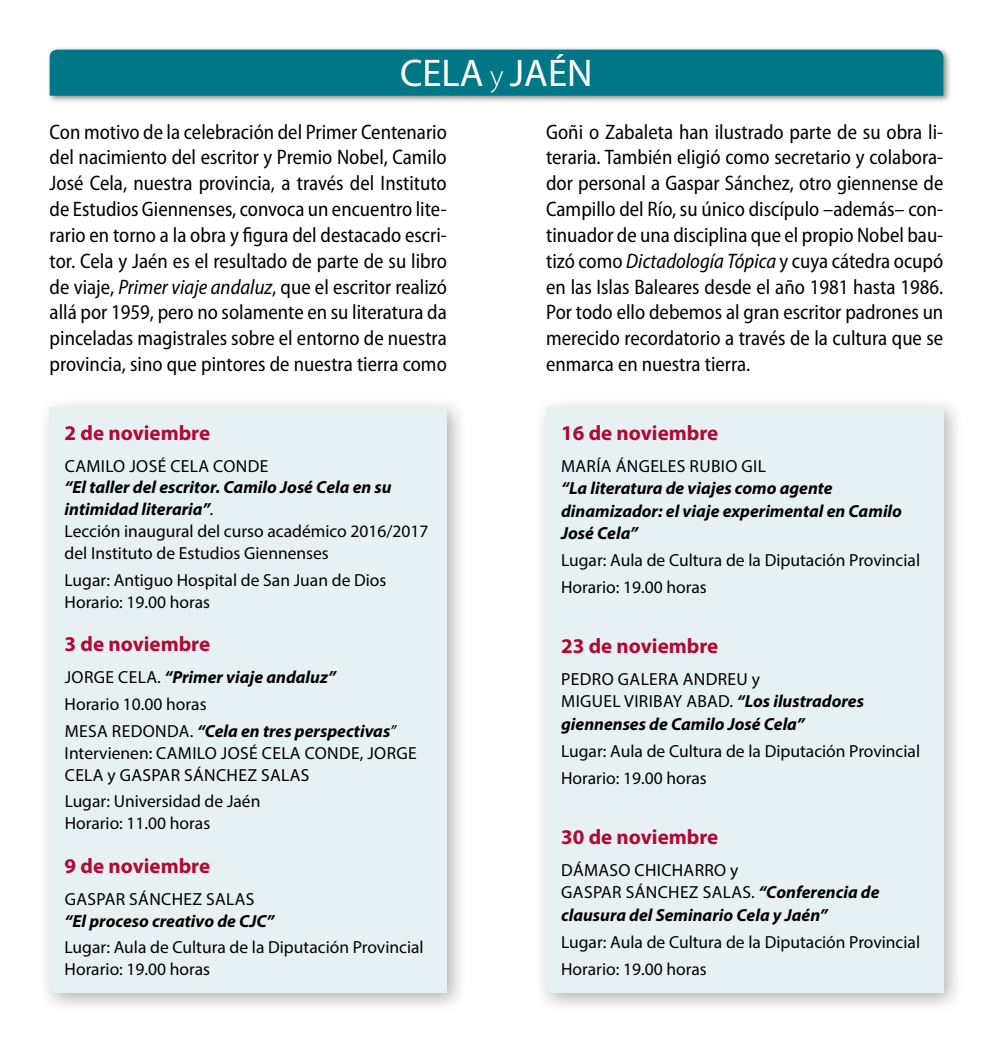
<style>
.page{position:relative;width:993px;height:1042px;background:#fff}
.page>*{position:absolute;margin:0;border:0;box-sizing:border-box;transform-origin:0 0}
.t1{font:38.68px "Myriad Pro";color:#fff}
.t2{font:semi-condensed 21px/25.9px "Myriad Pro";color:#000;text-align:justify}
.t3{font:700 21px "Myriad Pro";color:#b10933}
.t4{font:17.5px/21.9px "Myriad Pro";color:#000}
.t5{font:italic 700 17.5px/22.2px "Myriad Pro";color:#000}
.t6{font:17.5px/21.9px "Myriad Pro";letter-spacing:.02em;color:#000}
.s1{font-weight:300;font-size:30.62px}
.s2{font-style:italic}
.s3{font-weight:700;font-style:italic}
.s4{font-weight:400;font-style:normal}
.s5{font-weight:400}
</style>
<div class="page">
<div style="left:38px;top:395px;width:430px;height:619px;background:#000;opacity:.3"></div>
<div style="left:50px;top:407px;width:396px;height:585px;background:#e7f0f3"></div>
<div style="left:534px;top:395px;width:431px;height:619px;background:#000;opacity:.3"></div>
<div style="left:546px;top:407px;width:397px;height:585px;background:#e7f0f3"></div>
<div style="left:46px;top:46px;width:905px;height:58px;background:#000;opacity:.45"></div>
<div style="left:50px;top:50px;width:893px;height:46px;background:#007787"></div>
<h1 class="t1" style="left:400px;top:49px;width:194px">CELA <span class="s1">y</span> JAÉN</h1>
<p class="t2" style="left:50px;top:118px;width:398px">Con motivo de la celebración del Primer Centenario del nacimiento del escritor y Premio Nobel, Camilo José Cela, nuestra provincia, a través del Instituto de Estudios Giennenses, convoca un encuentro lite&shy;rario en torno a la obra y figura del destacado escri&shy;tor. Cela y Jaén es el resultado de parte de su libro de viaje, <span class="s2">Primer viaje andaluz</span>, que el escritor realizó allá por 1959, pero no solamente en su literatura da pinceladas magistrales sobre el entorno de nuestra provincia, sino que pintores de nuestra tierra como</p>
<p class="t2" style="left:546px;top:118px;width:398px">Goñi o Zabaleta han ilustrado parte de su obra li&shy;teraria. También eligió como secretario y colabora&shy;dor personal a Gaspar Sánchez, otro giennense de Campillo del Río, su único discípulo –además– con&shy;tinuador de una disciplina que el propio Nobel bau&shy;tizó como <span class="s2">Dictadología Tópica</span> y cuya cátedra ocupó en las Islas Baleares desde el año 1981 hasta 1986.<br>Por todo ello debemos al gran escritor padrones un merecido recordatorio a través de la cultura que se enmarca en nuestra tierra.</p>
<p class="t3" style="left:65px;top:419px;width:147px">2 de noviembre</p>
<p class="t6" style="left:65px;top:454px;width:205px">CAMILO JOSÉ CELA CONDE</p>
<p class="t4" style="left:65px;top:476px;width:365px"><span class="s3">“El taller del escritor. Camilo José Cela en su intimidad literaria”</span><span class="s2">.<br></span>Lección inaugural del curso académico 2016/2017 del Instituto de Estudios Giennenses</p>
<p class="t4" style="left:65px;top:569px;width:323px">Lugar: Antiguo Hospital de San Juan de Dios<br>Horario: 19.00 horas</p>
<p class="t3" style="left:65px;top:630px;width:147px">3 de noviembre</p>
<p class="t5" style="left:65px;top:663px;width:333px;line-height:26.8px"><span class="s4">JORGE CELA.</span> “Primer viaje andaluz”<br><span class="s4">Horario 10.00 horas<br>MESA REDONDA.</span> “Cela en tres perspectivas<span class="s5">”</span></p>
<p class="t6" style="left:65px;top:741px;width:353px">Intervienen: CAMILO JOSÉ CELA CONDE, JORGE<br>CELA y GASPAR SÁNCHEZ SALAS</p>
<p class="t4" style="left:65px;top:790px;width:197px">Lugar: Universidad de Jaén<br>Horario: 11.00 horas</p>
<p class="t3" style="left:65px;top:852px;width:147px">9 de noviembre</p>
<p class="t6" style="left:65px;top:887px;width:191px">GASPAR SÁNCHEZ SALAS</p>
<p class="t5" style="left:65px;top:909px;width:211px">“El proceso creativo de CJC”</p>
<p class="t4" style="left:65px;top:936px;width:360px">Lugar: Aula de Cultura de la Diputación Provincial<br>Horario: 19.00 horas</p>
<p class="t3" style="left:561px;top:419px;width:159px">16 de noviembre</p>
<p class="t6" style="left:561px;top:455px;width:206px">MARÍA ÁNGELES RUBIO GIL</p>
<p class="t5" style="left:561px;top:477px;width:342px">“La literatura de viajes como agente dinamizador: el viaje experimental en Camilo<br>José Cela”</p>
<p class="t4" style="left:561px;top:546px;width:360px;line-height:27.3px">Lugar: Aula de Cultura de la Diputación Provincial<br>Horario: 19.00 horas</p>
<p class="t3" style="left:561px;top:632px;width:159px">23 de noviembre</p>
<p class="t5" style="left:561px;top:667px;width:304px"><span class="s4">PEDRO GALERA ANDREU y<br>MIGUEL VIRIBAY ABAD.</span> “Los ilustradores giennenses de Camilo José Cela”</p>
<p class="t4" style="left:561px;top:737px;width:360px;line-height:27.3px">Lugar: Aula de Cultura de la Diputación Provincial<br>Horario: 19.00 horas</p>
<p class="t3" style="left:561px;top:823px;width:159px">30 de noviembre</p>
<p class="t5" style="left:561px;top:858px;width:320px"><span class="s4">DÁMASO CHICHARRO y<br>GASPAR SÁNCHEZ SALAS.</span> “Conferencia de clausura del Seminario Cela y Jaén”</p>
<p class="t4" style="left:561px;top:928px;width:360px;line-height:27.3px">Lugar: Aula de Cultura de la Diputación Provincial<br>Horario: 19.00 horas</p>
</div>
